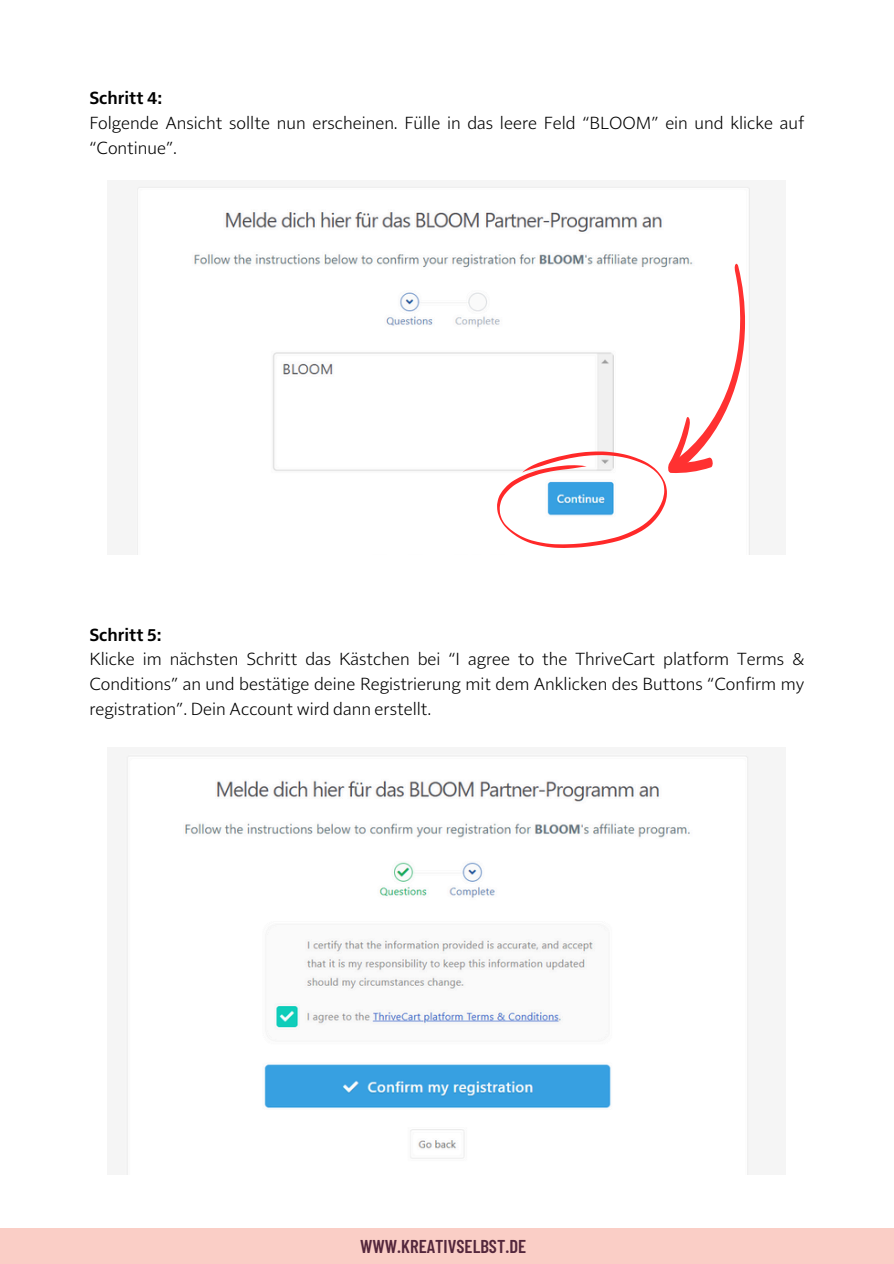
<style>
.page{position:relative;width:894px;height:1264px;background:#fff}
.page>*{position:absolute;margin:0;border:0;box-sizing:border-box;transform-origin:0 0}
.t1{font:600 18.6px "Barlow Condensed";color:#54273c}
.t2{font:300 18px/24.8px "Solitaire MVB Pro";color:#000}
.t3{font:600 18px "Solitaire MVB Pro";color:#000}
</style>
<div class="page">
<div style="left:0;top:1227px;width:893px;height:36px;background:#facec6"></div>
<img style="left:137px;top:186px;width:613px;height:369px">
<svg style="left:497px;top:258px;width:253px;height:290px"></svg>
<img style="left:126px;top:755px;width:623px;height:419px">
<p class="t3" style="left:89px;top:90px;width:74px">Schritt 4:</p>
<p class="t2" style="left:89px;top:111px;width:716px">Folgende Ansicht sollte nun erscheinen. Fülle in das leere Feld “BLOOM” ein und klicke auf “Continue”.</p>
<p class="t3" style="left:89px;top:626px;width:74px">Schritt 5:</p>
<p class="t2" style="left:89px;top:647px;width:716px;text-align:justify">Klicke im nächsten Schritt das Kästchen bei “I agree to the ThriveCart platform Terms &amp; Conditions” an und bestätige deine Registrierung mit dem Anklicken des Buttons “Confirm my registration”. Dein Account wird dann erstellt.</p>
<p class="t1" style="left:360px;top:1234px;width:167px">WWW.KREATIVSELBST.DE</p>
</div>
